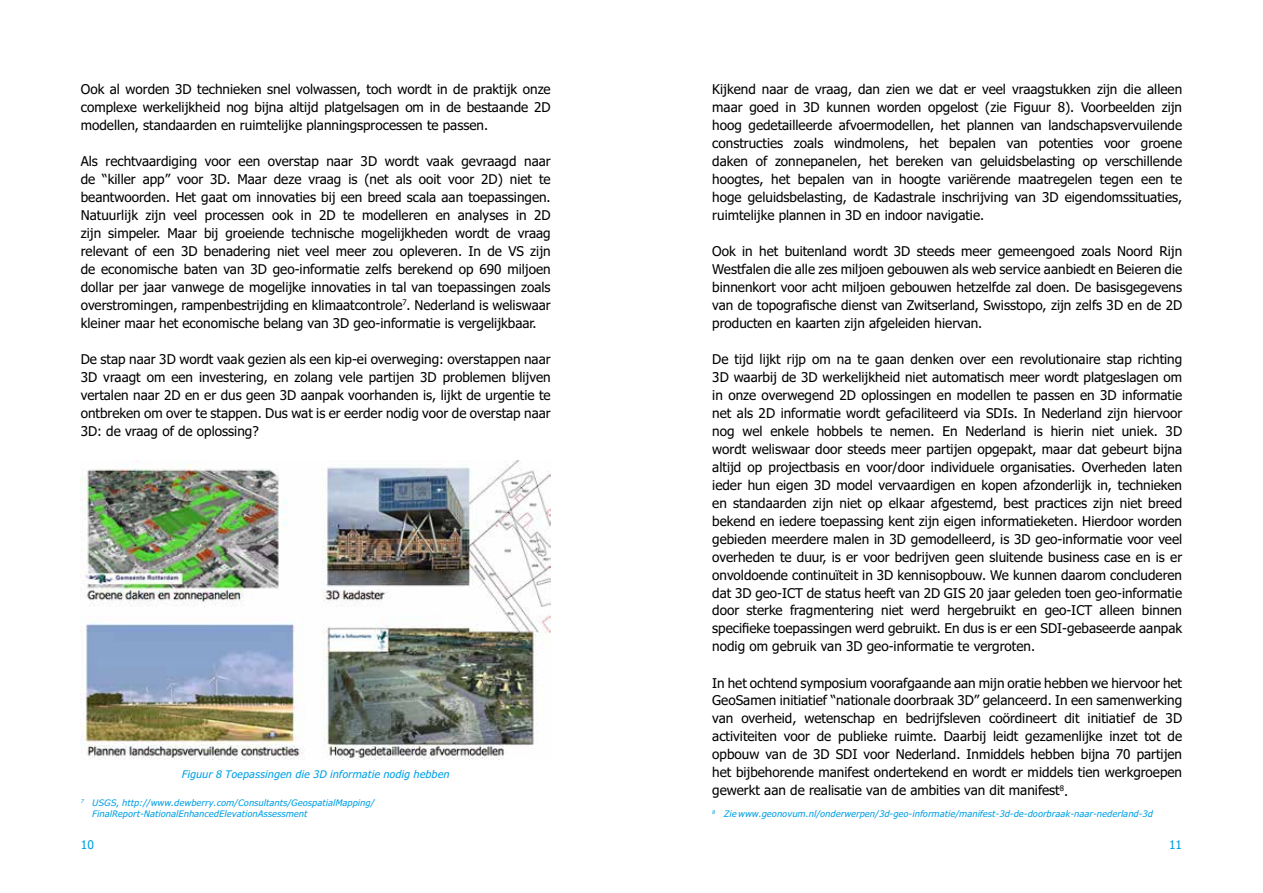
<style>
.page{position:relative;width:1263px;height:893px;background:#fff}
.page>*{position:absolute;margin:0;border:0;box-sizing:border-box;transform-origin:0 0}
.t1{font:13.5px/18px "Tu Tahoma";color:#000;text-align:justify}
.t2{font:12px "Tu Tahoma";color:#009fe3}
.t3{font:italic 10.5px "Tu Tahoma";color:#009fe3}
.t4{font:italic 9px/10.8px "Tu Tahoma";color:#009fe3}
</style>
<div class="page">
<img style="left:81px;top:460px;width:470px;height:300px">
<p class="t1" style="left:81px;top:79px;width:471px">Ook al worden 3D technieken snel volwassen, toch wordt in de praktijk onze complexe werkelijkheid nog bijna altijd platgelsagen om in de bestaande 2D modellen, standaarden en ruimtelijke planningsprocessen te passen.</p>
<p class="t1" style="left:81px;top:151px;width:471px">Als rechtvaardiging voor een overstap naar 3D wordt vaak gevraagd naar de “killer app” voor 3D. Maar deze vraag is (net als ooit voor 2D) niet te beantwoorden. Het gaat om innovaties bij een breed scala aan toepassingen.<br>Natuurlijk zijn veel processen ook in 2D te modelleren en analyses in 2D zijn simpeler. Maar bij groeiende technische mogelijkheden wordt de vraag relevant of een 3D benadering niet veel meer zou opleveren. In de VS zijn de economische baten van 3D geo-informatie zelfs berekend op 690 miljoen dollar per jaar vanwege de mogelijke innovaties in tal van toepassingen zoals overstromingen, rampenbestrijding en klimaatcontrole<sup>7</sup>. Nederland is weliswaar kleiner maar het economische belang van 3D geo-informatie is vergelijkbaar.</p>
<p class="t1" style="left:81px;top:349px;width:471px">De stap naar 3D wordt vaak gezien als een kip-ei overweging: overstappen naar 3D vraagt om een investering, en zolang vele partijen 3D problemen blijven vertalen naar 2D en er dus geen 3D aanpak voorhanden is, lijkt de urgentie te ontbreken om over te stappen. Dus wat is er eerder nodig voor de overstap naar 3D: de vraag of de oplossing?</p>
<p class="t1" style="left:712px;top:79px;width:471px">Kijkend naar de vraag, dan zien we dat er veel vraagstukken zijn die alleen maar goed in 3D kunnen worden opgelost (zie Figuur 8). Voorbeelden zijn hoog gedetailleerde afvoermodellen, het plannen van landschapsvervuilende constructies zoals windmolens, het bepalen van potenties voor groene daken of zonnepanelen, het bereken van geluidsbelasting op verschillende hoogtes, het bepalen van in hoogte variërende maatregelen tegen een te hoge geluidsbelasting, de Kadastrale inschrijving van 3D eigendomssituaties, ruimtelijke plannen in 3D en indoor navigatie.</p>
<p class="t1" style="left:712px;top:241px;width:471px">Ook in het buitenland wordt 3D steeds meer gemeengoed zoals Noord Rijn Westfalen die alle zes miljoen gebouwen als web service aanbiedt en Beieren die binnenkort voor acht miljoen gebouwen hetzelfde zal doen. De basisgegevens van de topografische dienst van Zwitserland, Swisstopo, zijn zelfs 3D en de 2D producten en kaarten zijn afgeleiden hiervan.</p>
<p class="t1" style="left:712px;top:349px;width:471px">De tijd lijkt rijp om na te gaan denken over een revolutionaire stap richting 3D waarbij de 3D werkelijkheid niet automatisch meer wordt platgeslagen om in onze overwegend 2D oplossingen en modellen te passen en 3D informatie net als 2D informatie wordt gefaciliteerd via SDIs. In Nederland zijn hiervoor nog wel enkele hobbels te nemen. En Nederland is hierin niet uniek. 3D wordt weliswaar door steeds meer partijen opgepakt, maar dat gebeurt bijna altijd op projectbasis en voor/door individuele organisaties. Overheden laten ieder hun eigen 3D model vervaardigen en kopen afzonderlijk in, technieken en standaarden zijn niet op elkaar afgestemd, best practices zijn niet breed bekend en iedere toepassing kent zijn eigen informatieketen. Hierdoor worden gebieden meerdere malen in 3D gemodelleerd, is 3D geo-informatie voor veel overheden te duur, is er voor bedrijven geen sluitende business case en is er onvoldoende continuïteit in 3D kennisopbouw. We kunnen daarom concluderen dat 3D geo-ICT de status heeft van 2D GIS 20 jaar geleden toen geo-informatie door sterke fragmentering niet werd hergebruikt en geo-ICT alleen binnen specifieke toepassingen werd gebruikt. En dus is er een SDI-gebaseerde aanpak nodig om gebruik van 3D geo-informatie te vergroten.</p>
<p class="t1" style="left:712px;top:673px;width:471px">In het ochtend symposium voorafgaande aan mijn oratie hebben we hiervoor het GeoSamen initiatief “nationale doorbraak 3D” gelanceerd. In een samenwerking van overheid, wetenschap en bedrijfsleven coördineert dit initiatief de 3D activiteiten voor de publieke ruimte. Daarbij leidt gezamenlijke inzet tot de opbouw van de 3D SDI voor Nederland. Inmiddels hebben bijna 70 partijen het bijbehorende manifest ondertekend en wordt er middels tien werkgroepen gewerkt aan de realisatie van de ambities van dit manifest<sup>8</sup>.</p>
<p class="t3" style="left:182px;top:767px;width:269px">Figuur 8 Toepassingen die 3D informatie nodig hebben</p>
<p class="t4" style="left:92px;top:797px;width:284px;text-indent:-12px"><sup>7</sup> USGS, http://www.dewberry.com/Consultants/GeospatialMapping/<br>FinalReport-NationalEnhancedElevationAssessment</p>
<p class="t4" style="left:712px;top:808px;width:442px"><sup>8</sup> Zie www.geonovum.nl/onderwerpen/3d-geo-informatie/manifest-3d-de-doorbraak-naar-nederland-3d</p>
<p class="t2" style="left:81px;top:837px;width:15px">10</p>
<p class="t2" style="left:1169px;top:837px;width:15px">11</p>
</div>
